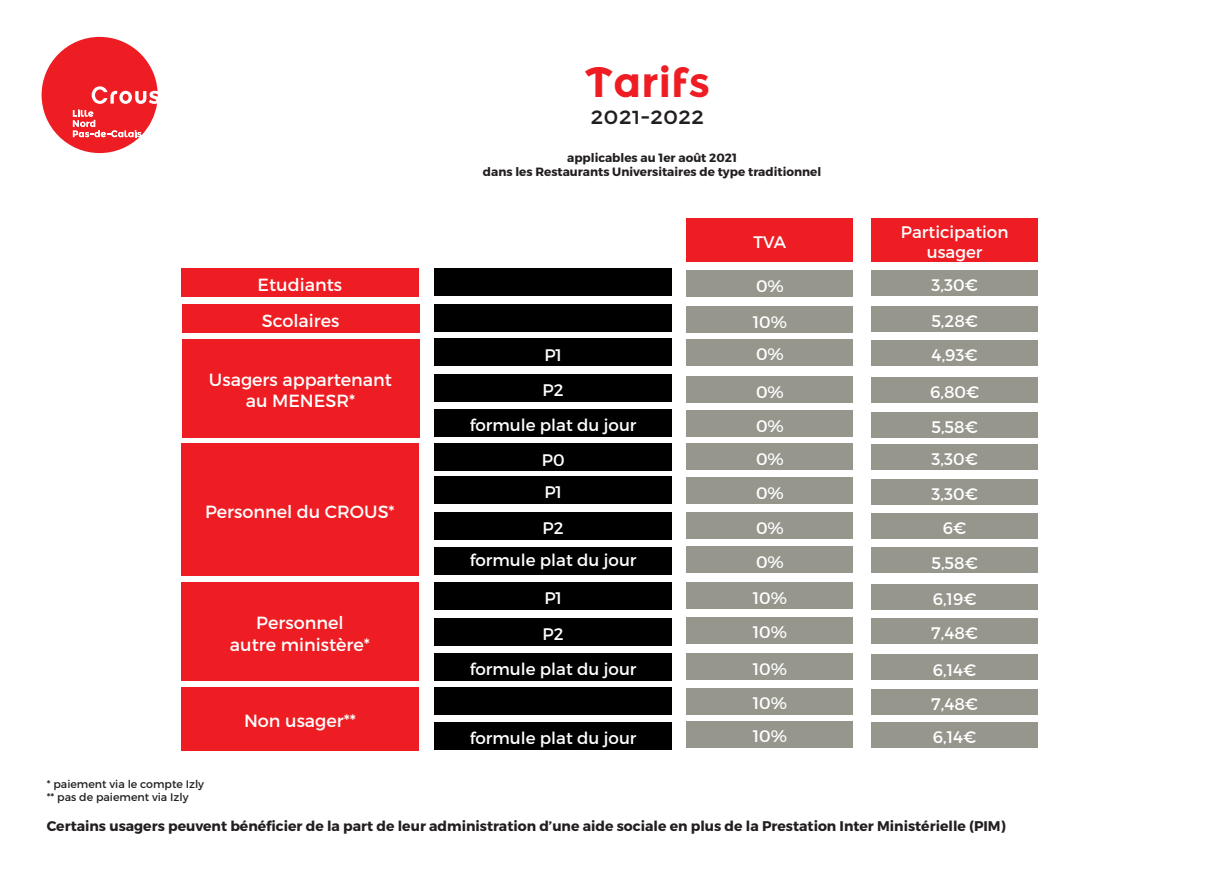
<style>
.page{position:relative;width:1219px;height:871px;background:#fff}
.page>*{position:absolute;margin:0;border:0;box-sizing:border-box;transform-origin:0 0}
.t1{font:700 42px "Montserrat Alternates";color:#ee1d23}
.t2{font:22px "Montserrat Alternates";color:#231f20}
.t3{font:17.6px "Montserrat";color:#fff}
.t4{font:16.7px "Montserrat";color:#fff}
.t5{font:700 14px "Montserrat";color:#231f20}
.t6{font:700 12px "Montserrat";color:#231f20}
.t7{font:11px "Montserrat";color:#231f20}
</style>
<div class="page">
<div style="left:182px;top:304px;width:237px;height:29px;background:#ee1d23"></div>
<div style="left:182px;top:338px;width:237px;height:99px;background:#ee1d23"></div>
<div style="left:181px;top:443px;width:238px;height:132px;background:#ee1d23"></div>
<div style="left:181px;top:582px;width:238px;height:98px;background:#ee1d23"></div>
<div style="left:181px;top:686px;width:238px;height:64px;background:#ee1d23"></div>
<div style="left:687px;top:218px;width:166px;height:44px;background:#ee1d23"></div>
<div style="left:871px;top:218px;width:167px;height:44px;background:#ee1d23"></div>
<div style="left:871px;top:306px;width:167px;height:25px;background:#96968d"></div>
<div style="left:434px;top:338px;width:238px;height:28px;background:#000"></div>
<div style="left:434px;top:374px;width:238px;height:27px;background:#000"></div>
<div style="left:434px;top:409px;width:238px;height:27px;background:#000"></div>
<div style="left:434px;top:476px;width:238px;height:27px;background:#000"></div>
<div style="left:434px;top:512px;width:238px;height:27px;background:#000"></div>
<div style="left:434px;top:547px;width:238px;height:27px;background:#000"></div>
<div style="left:434px;top:443px;width:238px;height:28px;background:#000"></div>
<div style="left:434px;top:582px;width:238px;height:27px;background:#000"></div>
<div style="left:434px;top:617px;width:238px;height:28px;background:#000"></div>
<div style="left:434px;top:653px;width:238px;height:27px;background:#000"></div>
<div style="left:434px;top:686px;width:238px;height:28px;background:#000"></div>
<div style="left:434px;top:722px;width:238px;height:27px;background:#000"></div>
<div style="left:434px;top:304px;width:238px;height:27px;background:#000"></div>
<div style="left:687px;top:338px;width:166px;height:27px;background:#96968d"></div>
<div style="left:871px;top:340px;width:167px;height:25px;background:#96968d"></div>
<div style="left:687px;top:376px;width:166px;height:27px;background:#96968d"></div>
<div style="left:871px;top:377px;width:167px;height:26px;background:#96968d"></div>
<div style="left:687px;top:410px;width:166px;height:27px;background:#96968d"></div>
<div style="left:871px;top:411px;width:167px;height:26px;background:#96968d"></div>
<div style="left:687px;top:443px;width:166px;height:27px;background:#96968d"></div>
<div style="left:871px;top:444px;width:167px;height:26px;background:#96968d"></div>
<div style="left:687px;top:477px;width:166px;height:27px;background:#96968d"></div>
<div style="left:871px;top:478px;width:167px;height:26px;background:#96968d"></div>
<div style="left:687px;top:512px;width:166px;height:26px;background:#96968d"></div>
<div style="left:871px;top:513px;width:167px;height:25px;background:#96968d"></div>
<div style="left:687px;top:546px;width:166px;height:27px;background:#96968d"></div>
<div style="left:871px;top:547px;width:167px;height:26px;background:#96968d"></div>
<div style="left:687px;top:582px;width:166px;height:27px;background:#96968d"></div>
<div style="left:871px;top:583px;width:167px;height:26px;background:#96968d"></div>
<div style="left:687px;top:616px;width:166px;height:27px;background:#96968d"></div>
<div style="left:871px;top:618px;width:167px;height:25px;background:#96968d"></div>
<div style="left:687px;top:653px;width:166px;height:27px;background:#96968d"></div>
<div style="left:871px;top:654px;width:167px;height:26px;background:#96968d"></div>
<div style="left:687px;top:687px;width:166px;height:27px;background:#96968d"></div>
<div style="left:871px;top:688px;width:167px;height:26px;background:#96968d"></div>
<div style="left:687px;top:720px;width:166px;height:27px;background:#96968d"></div>
<div style="left:871px;top:721px;width:167px;height:26px;background:#96968d"></div>
<div style="left:687px;top:306px;width:166px;height:27px;background:#96968d"></div>
<div style="left:181px;top:268px;width:238px;height:29px;background:#ee1d23"></div>
<div style="left:871px;top:270px;width:167px;height:26px;background:#96968d"></div>
<div style="left:434px;top:268px;width:238px;height:28px;background:#000"></div>
<div style="left:687px;top:270px;width:166px;height:27px;background:#96968d"></div>
<svg style="left:42px;top:37px;width:116px;height:116px"></svg>
<p class="t1" style="left:584px;top:58px;width:127px">Tarifs</p>
<p class="t2" style="left:591px;top:103px;width:115px">2021-2022</p>
<p class="t6" style="left:567px;top:150px;width:171px">applicables au 1er août 2021</p>
<p class="t6" style="left:483px;top:164px;width:340px">dans les Restaurants Universitaires de type traditionnel</p>
<p class="t4" style="left:754px;top:232px;width:34px">TVA</p>
<p class="t4" style="left:901px;top:222px;width:109px">Participation</p>
<p class="t4" style="left:927px;top:242px;width:57px">usager</p>
<p class="t3" style="left:258px;top:274px;width:86px">Etudiants</p>
<p class="t4" style="left:756px;top:275px;width:29px">0%</p>
<p class="t4" style="left:931px;top:275px;width:48px">3,30€</p>
<p class="t3" style="left:262px;top:310px;width:79px">Scolaires</p>
<p class="t3" style="left:209px;top:369px;width:185px">Usagers appartenant</p>
<p class="t3" style="left:246px;top:390px;width:111px">au MENESR*</p>
<p class="t3" style="left:205px;top:501px;width:191px">Personnel du CROUS*</p>
<p class="t3" style="left:256px;top:612px;width:89px">Personnel</p>
<p class="t3" style="left:230px;top:633px;width:141px">autre ministère*</p>
<p class="t3" style="left:244px;top:709px;width:114px">Non usager**</p>
<p class="t4" style="left:544px;top:344px;width:19px">P1</p>
<p class="t4" style="left:543px;top:380px;width:23px">P2</p>
<p class="t4" style="left:470px;top:415px;width:168px">formule plat du jour</p>
<p class="t4" style="left:542px;top:449px;width:24px">P0</p>
<p class="t4" style="left:544px;top:482px;width:19px">P1</p>
<p class="t4" style="left:543px;top:517px;width:23px">P2</p>
<p class="t4" style="left:470px;top:550px;width:168px">formule plat du jour</p>
<p class="t4" style="left:544px;top:588px;width:19px">P1</p>
<p class="t4" style="left:543px;top:623px;width:23px">P2</p>
<p class="t4" style="left:470px;top:658px;width:168px">formule plat du jour</p>
<p class="t4" style="left:470px;top:727px;width:168px">formule plat du jour</p>
<p class="t4" style="left:753px;top:311px;width:36px">10%</p>
<p class="t4" style="left:931px;top:310px;width:48px">5,28€</p>
<p class="t4" style="left:756px;top:344px;width:29px">0%</p>
<p class="t4" style="left:932px;top:344px;width:48px">4,93€</p>
<p class="t4" style="left:756px;top:381px;width:29px">0%</p>
<p class="t4" style="left:930px;top:382px;width:51px">6,80€</p>
<p class="t4" style="left:756px;top:415px;width:29px">0%</p>
<p class="t4" style="left:931px;top:416px;width:48px">5,58€</p>
<p class="t4" style="left:756px;top:448px;width:29px">0%</p>
<p class="t4" style="left:931px;top:449px;width:48px">3,30€</p>
<p class="t4" style="left:756px;top:482px;width:29px">0%</p>
<p class="t4" style="left:931px;top:483px;width:48px">3,30€</p>
<p class="t4" style="left:756px;top:517px;width:29px">0%</p>
<p class="t4" style="left:943px;top:517px;width:25px">6€</p>
<p class="t4" style="left:756px;top:551px;width:29px">0%</p>
<p class="t4" style="left:931px;top:552px;width:48px">5,58€</p>
<p class="t4" style="left:753px;top:587px;width:36px">10%</p>
<p class="t4" style="left:933px;top:588px;width:45px">6,19€</p>
<p class="t4" style="left:753px;top:622px;width:36px">10%</p>
<p class="t4" style="left:931px;top:622px;width:48px">7,48€</p>
<p class="t4" style="left:753px;top:658px;width:36px">10%</p>
<p class="t4" style="left:933px;top:659px;width:45px">6,14€</p>
<p class="t4" style="left:753px;top:692px;width:36px">10%</p>
<p class="t4" style="left:931px;top:693px;width:48px">7,48€</p>
<p class="t4" style="left:753px;top:725px;width:36px">10%</p>
<p class="t4" style="left:933px;top:726px;width:45px">6,14€</p>
<p class="t7" style="left:47px;top:777px;width:159px">* paiement via le compte Izly</p>
<p class="t7" style="left:47px;top:790px;width:143px">** pas de paiement via Izly</p>
<p class="t5" style="left:47px;top:817px;width:960px">Certains usagers peuvent bénéficier de la part de leur administration d’une aide sociale en plus de la Prestation Inter Ministérielle (PIM)</p>
</div>
